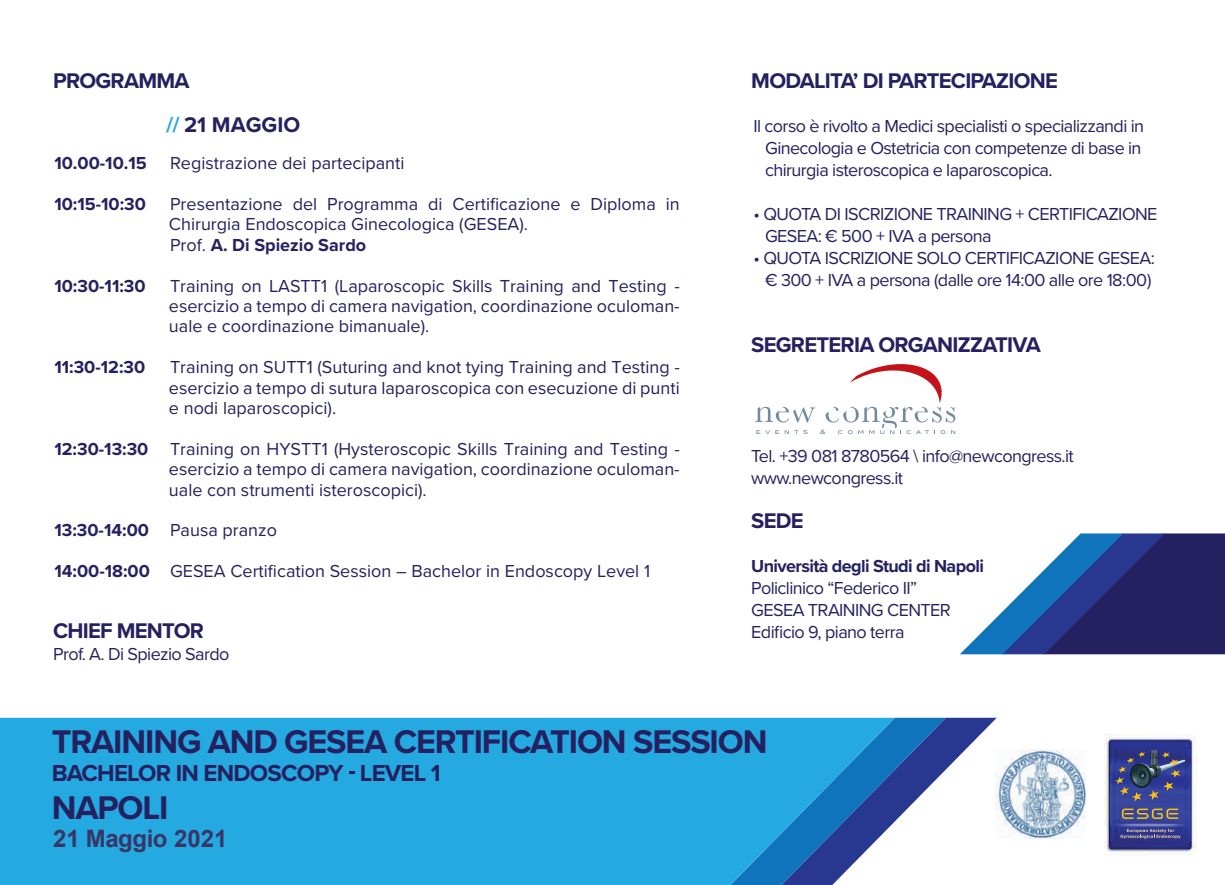
<style>
.page{position:relative;width:1225px;height:885px;background:#fff}
.page>*{position:absolute;margin:0;border:0;box-sizing:border-box;transform-origin:0 0}
.t1{font:700 34px "Proxima Nova";letter-spacing:-.035em;color:#252161}
.t2{font:700 24px "Proxima Nova";letter-spacing:-.035em;color:#252161}
.t3{font:700 24px "Arial";letter-spacing:-.015em;color:#383667}
.t4{font:700 22px/44px "Proxima Nova";letter-spacing:-.035em;color:#252161}
.t5{font:18px/22px "Proxima Nova";letter-spacing:-.035em;color:#252161}
.t6{font:18px/20.4px "Proxima Nova";color:#252161}
.t7{font:700 18px "Proxima Nova";letter-spacing:-.035em;color:#252161}
.s1{color:#24aae1}
.s2{font-weight:700}
.s3{font-weight:400}
</style>
<div class="page">
<img style="left:996px;top:749px;width:90px;height:89px">
<svg style="left:895px;top:717px;width:101px;height:104px"></svg>
<svg style="left:960px;top:533px;width:265px;height:121px"></svg>
<svg style="left:0;top:717px;width:895px;height:167px;fill:#24aae1"></svg>
<svg style="left:349px;top:771px;width:6px;height:3px"></svg>
<img style="left:1105px;top:733px;width:91px;height:121px">
<svg style="left:1122px;top:808px;width:56px;height:10px"></svg>
<svg style="left:1120px;top:828px;width:60px;height:10px"></svg>
<svg style="left:1115px;top:750px;width:70px;height:51px"></svg>
<svg style="left:755px;top:364px;width:200px;height:70px"></svg>
<p class="t4" style="left:166px;top:58px;width:136px;text-indent:-113px">PROGRAMMA<br><span class="s1">//</span> 21 MAGGIO</p>
<p class="t7" style="left:54px;top:150px;width:94px">10.00-10.15</p>
<p class="t6" style="left:170px;top:152px;width:236px">Registrazione dei partecipanti</p>
<p class="t7" style="left:54px;top:190px;width:93px">10:15-10:30</p>
<p class="t6" style="left:169px;top:193px;width:512px">Presentazione del Programma di Certificazione e Diploma in<br>Chirurgia Endoscopica Ginecologica (GESEA).<br>Prof. <span class="s2">A. Di Spiezio Sardo</span></p>
<p class="t7" style="left:54px;top:272px;width:93px">10:30-11:30</p>
<p class="t5" style="left:169px;top:274px;width:512px;line-height:20.4px;text-align:justify">Training on LASTT1 (Laparoscopic Skills Training and Testing - esercizio a tempo di camera navigation, coordinazione oculoman&shy;uale e coordinazione bimanuale).</p>
<p class="t7" style="left:54px;top:354px;width:92px">11:30-12:30</p>
<p class="t5" style="left:169px;top:356px;width:512px;line-height:20.4px;text-align:justify">Training on SUTT1 (Suturing and knot tying Training and Testing - esercizio a tempo di sutura laparoscopica con esecuzione di punti e nodi laparoscopici).</p>
<p class="t5" style="left:169px;top:438px;width:512px;line-height:20.4px;text-align:justify;text-indent:-115px"><span class="s2">12:30-13:30</span> Training on HYSTT1 (Hysteroscopic Skills Training and Testing - esercizio a tempo di camera navigation, coordinazione oculoman&shy;uale con strumenti isteroscopici).</p>
<p class="t7" style="left:54px;top:517px;width:224px">13:30-14:00 <span class="s3">Pausa pranzo</span></p>
<p class="t6" style="left:54px;top:560px;width:597px"><span class="s2">14:00-18:00</span> GESEA Certification Session – Bachelor in Endoscopy Level 1</p>
<p class="t4" style="left:53px;top:608px;width:152px">CHIEF MENTOR</p>
<p class="t5" style="left:53px;top:642px;width:178px">Prof. A. Di Spiezio Sardo</p>
<p class="t4" style="left:751px;top:58px;width:308px">MODALITA’ DI PARTECIPAZIONE</p>
<p class="t5" style="left:765px;top:114px;width:380px;text-indent:-12px">Il corso è rivolto a Medici specialisti o specializzandi in<br>Ginecologia e Ostetricia con competenze di base in chirurgia isteroscopica e laparoscopica.</p>
<p class="t5" style="left:765px;top:202px;width:394px;text-indent:-12px">• QUOTA DI ISCRIZIONE TRAINING + CERTIFICAZIONE<br>GESEA: € 500 + IVA a persona</p>
<p class="t5" style="left:753px;top:246px;width:403px;text-align:center">• QUOTA ISCRIZIONE SOLO CERTIFICAZIONE GESEA: € 300 + IVA a persona (dalle ore 14:00 alle ore 18:00)</p>
<p class="t4" style="left:751px;top:322px;width:291px">SEGRETERIA ORGANIZZATIVA</p>
<p class="t5" style="left:751px;top:444px;width:324px">Tel. +39 081 8780564 \ info@newcongress.it www.newcongress.it</p>
<p class="t4" style="left:751px;top:498px;width:54px">SEDE</p>
<p class="t7" style="left:751px;top:552px;width:234px">Università degli Studi di Napoli</p>
<p class="t5" style="left:751px;top:576px;width:201px">Policlinico “Federico II”<br>GESEA TRAINING CENTER<br>Edificio 9, piano terra</p>
<h1 class="t1" style="left:52px;top:716px;width:717px">TRAINING AND GESEA CERTIFICATION SESSION</h1>
<h2 class="t2" style="left:52px;top:755px;width:390px">BACHELOR IN ENDOSCOPY LEVEL 1</h2>
<h1 class="t1" style="left:52px;top:782px;width:118px">NAPOLI</h1>
<h2 class="t3" style="left:53px;top:822px;width:176px">21 Maggio 2021</h2>
</div>
